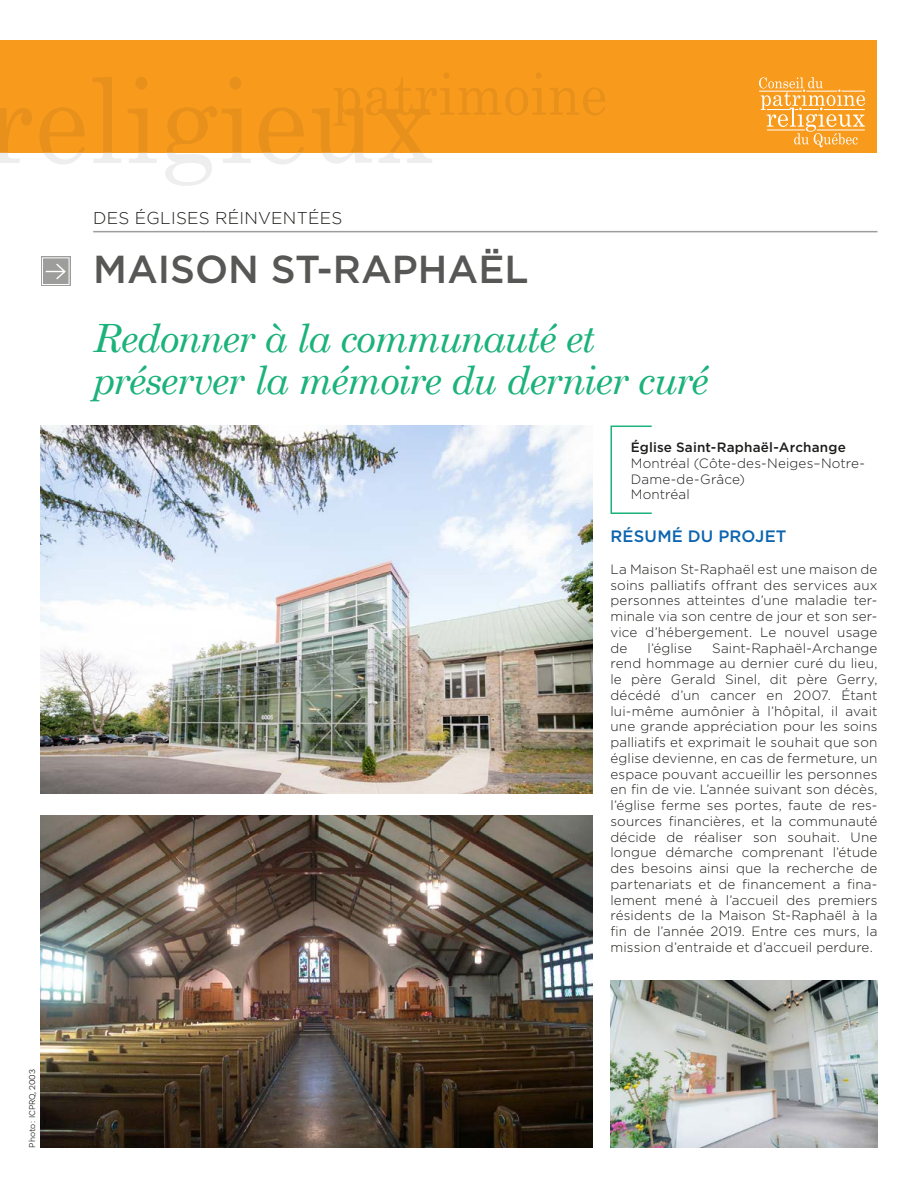
<style>
.page{position:relative;width:918px;height:1188px;background:#fff}
.page>*{position:absolute;margin:0;border:0;box-sizing:border-box;transform-origin:0 0}
._01_Intro{font:italic 39px/42px "Century Schoolbook";letter-spacing:-.04em;color:#1bb27b}
._01_Titre{font:500 39px "Gotham";color:#575756}
._01_Surtitre{font:300 17.1px "Gotham";letter-spacing:.015em;color:#1d1d1b}
._04_Intertitre{font:500 16.5px "Gotham";letter-spacing:.01em;color:#0c64af}
._03_Txt_Base{font:300 13.5px/15.8px "Gotham";letter-spacing:.01em;color:#1d1d1b;text-align:justify}
._03_Txt_Base-2{font:500 13.5px "Gotham";letter-spacing:.015em;color:#1d1d1b}
.P_source{font:300 9px "Basic Sans";color:#1d1d1b}
</style>
<div class="page">
<div style="left:0;top:40px;width:878px;height:113px;background:#f89b1d"></div>
<svg style="left:0;top:108px;width:32px;height:55px"></svg>
<svg style="left:40px;top:107px;width:45px;height:57px"></svg>
<svg style="left:93px;top:77px;width:28px;height:86px"></svg>
<svg style="left:136px;top:77px;width:11px;height:13px"></svg>
<svg style="left:128px;top:108px;width:29px;height:55px"></svg>
<svg style="left:230px;top:77px;width:11px;height:13px"></svg>
<svg style="left:165px;top:106px;width:86px;height:80px"></svg>
<svg style="left:259px;top:107px;width:45px;height:57px"></svg>
<svg style="left:312px;top:72px;width:293px;height:92px"></svg>
<svg style="left:759px;top:77px;width:106px;height:70px"></svg>
<hr style="left:93px;top:231px;width:785px;height:1px;background:#9d9d9c">
<svg style="left:41px;top:256px;width:30px;height:30px"></svg>
<img style="left:40px;top:426px;width:552px;height:368px">
<img style="left:40px;top:816px;width:552px;height:332px">
<div style="left:610px;top:426px;width:42px;height:88px;border:2px solid #1bb27b"></div>
<img style="left:610px;top:981px;width:268px;height:167px">
<p class="P_source" style="left:27px;top:1148px;width:80px;rotate:-90deg">Photo: ICPRQ, 2003</p>
<p class="_01_Surtitre" style="left:93px;top:209px;width:251px">DES ÉGLISES RÉINVENTÉES</p>
<p class="_01_Titre" style="left:93px;top:247px;width:437px">MAISON ST-RAPHAËL</p>
<p class="_01_Intro" style="left:93px;top:317px;width:617px">Redonner à la communauté et préserver la mémoire du dernier curé</p>
<p class="_03_Txt_Base-2" style="left:631px;top:440px;width:217px">Église Saint-Raphaël-Archange</p>
<p class="_03_Txt_Base" style="left:631px;top:455px;width:236px">Montréal (Côte-des-Neiges–Notre-<br>Dame-de-Grâce)</p>
<p class="_03_Txt_Base" style="left:631px;top:487px;width:61px">Montréal</p>
<p class="_04_Intertitre" style="left:610px;top:527px;width:178px">RÉSUMÉ DU PROJET</p>
<p class="_03_Txt_Base" style="left:610px;top:561px;width:269px">La Maison St-Raphaël est une maison de soins palliatifs offrant des services aux personnes atteintes d’une maladie ter&shy;minale via son centre de jour et son ser&shy;vice d’hébergement. Le nouvel usage de</p>
<p class="_03_Txt_Base" style="left:610px;top:640px;width:269px;text-indent:102px">Saint-Raphaël-Archange rend hommage au dernier curé du lieu, le père Gerald Sinel, dit père Gerry, décédé d’un cancer en 2007. Étant lui-même aumônier à l’hôpital, il avait une grande appréciation pour les soins palliatifs et exprimait le souhait que son église devienne, en cas de fermeture, un espace pouvant accueillir les personnes en fin de vie. L’année suivant son décès, l’église ferme ses portes, faute de res&shy;sources financières, et la communauté décide de réaliser son souhait. Une longue démarche comprenant l’étude des besoins ainsi que la recherche de partenariats et de financement a fina&shy;lement mené à l’accueil des premiers résidents de la Maison St-Raphaël à la fin de l’année 2019. Entre ces murs, la mission d’entraide et d’accueil perdure.</p>
<p class="_03_Txt_Base" style="left:648px;top:640px;width:46px">l’église</p>
</div>
